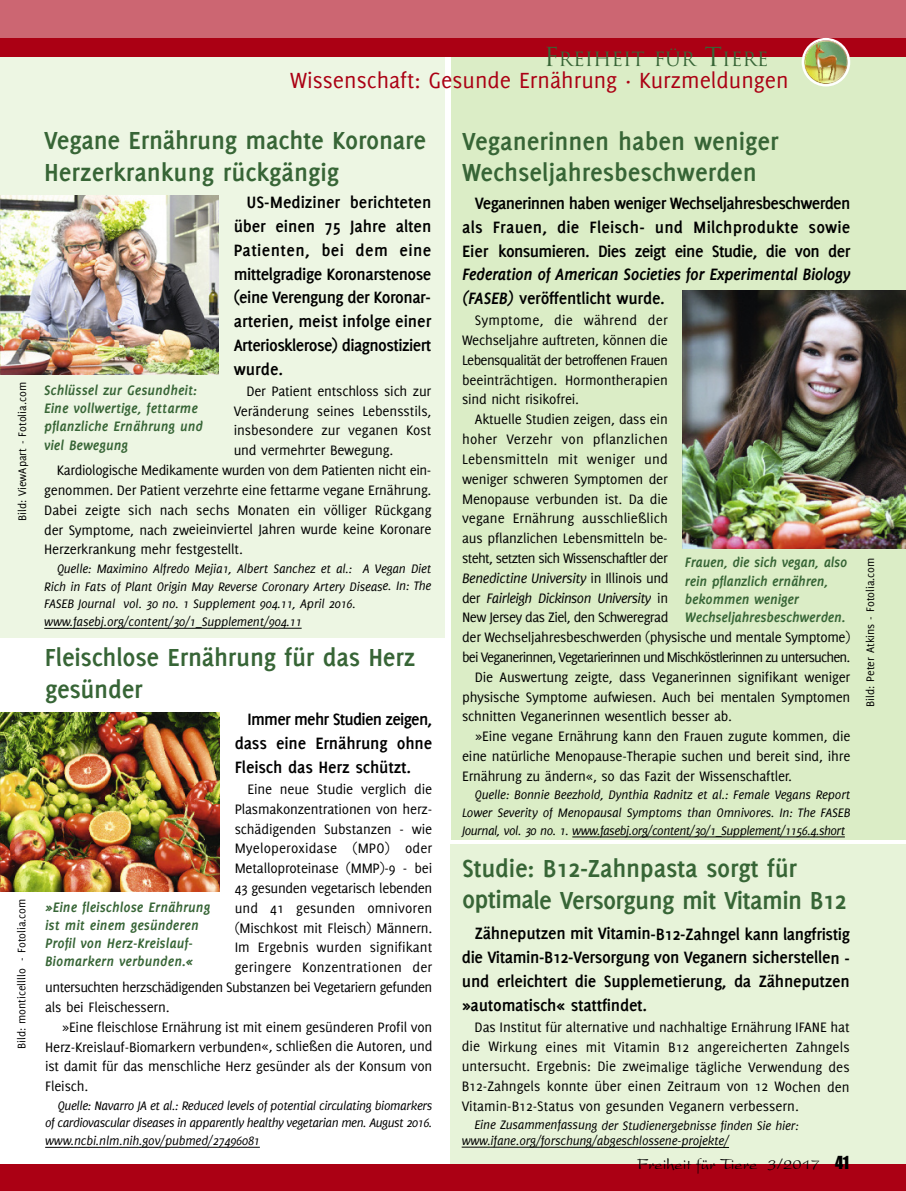
<style>
.page{position:relative;width:906px;height:1191px;background:#fff}
.page>*{position:absolute;margin:0;border:0;box-sizing:border-box;transform-origin:0 0}
.t1{font:700 27px/31.5px "Delicious";letter-spacing:-.01em;color:#376536}
.t2{font:24px "Delicious";color:#ab0014}
.t3{font:19.2px "Trajan";color:#376536}
.t4{font:700 18px/23.7px "Delicious";letter-spacing:-.015em;color:#000;text-align:justify}
.t5{font:italic 700 18px/23.7px "Delicious";letter-spacing:-.025em;color:#000}
.t6{font:16.5px "President Plain";color:#000}
.t7{font:15px/19.8px "Delicious";letter-spacing:-.015em;color:#000;text-align:justify}
.t8{font:italic 700 15px/18px "Delicious";color:#376536}
.t9{font:15px "Delicious";letter-spacing:.01em;color:#000}
.t10{font:15px "Delicious";letter-spacing:-.035em;color:#000}
.t11{font:italic 15px "Delicious";letter-spacing:-.035em;color:#000}
.t12{font:15px "Delicious";letter-spacing:-.055em;color:#000}
.t13{font:15px "Delicious";letter-spacing:-.045em;color:#000}
.t14{font:15px "Delicious";letter-spacing:.015em;color:#000}
.t15{font:italic 13.5px/17.9px "Delicious";letter-spacing:-.015em;color:#000}
.t16{font:12px "Delicious";color:#000}
.s1{font-size:25.5px}
.s2{font-style:normal}
.s3{font-family:"Impact"}
</style>
<div class="page">
<div style="left:0;top:24px;width:445px;height:613px;background:#edf6e3"></div>
<hr style="left:44px;top:628px;width:258px;height:1px;background:#000">
<img style="left:0;top:195px;width:219px;height:179px">
<hr style="left:45px;top:1147px;width:215px;height:1px;background:#000">
<img style="left:0;top:712px;width:220px;height:179px">
<div style="left:450px;top:844px;width:456px;height:327px;background:#e7f3d9"></div>
<div style="left:452px;top:24px;width:454px;height:815px;background:#dbedc6"></div>
<hr style="left:572px;top:836px;width:273px;height:1px;background:#000">
<hr style="left:462px;top:1146px;width:267px;height:1px;background:#000">
<div style="left:0;top:1164px;width:906px;height:27px;background:#ab0014"></div>
<div style="left:0;top:0;width:906px;height:41px;background:#cc6672"></div>
<div style="left:0;top:38px;width:906px;height:19px;background:#ab0014"></div>
<img style="left:801px;top:38px;width:49px;height:48px">
<img style="left:683px;top:291px;width:223px;height:258px">
<p class="t16" style="left:18px;top:521px;width:140px;rotate:-90deg">Bild: ViewApart - Fotolia.com</p>
<p class="t16" style="left:17px;top:1049px;width:152px;rotate:-90deg">Bild: monticellllo - Fotolia.com</p>
<p class="t3" style="left:544px;top:48px;width:226px"><span class="s1">F</span>REIHEIT FÜR <span class="s1">T</span>IERE</p>
<h2 class="t2" style="left:290px;top:71px;width:500px">Wissenschaft: Gesunde Ernährung · Kurzmeldungen</h2>
<h1 class="t1" style="left:44px;top:126px;width:384px">Vegane Ernährung machte Koronare<br>Herzerkrankung rückgängig</h1>
<p class="t4" style="left:234px;top:192px;width:199px;text-indent:13px">US-Mediziner berichteten über einen 75 Jahre alten Patienten, bei dem eine mittelgradige Koronarstenose (eine Verengung der Koronar&shy;arterien, meist infolge einer Arteriosklerose) diagnostiziert wurde.</p>
<p class="t7" style="left:246px;top:382px;width:186px">Der Patient entschloss sich zur</p>
<p class="t7" style="left:234px;top:402px;width:199px">Veränderung seines Lebensstils,</p>
<p class="t7" style="left:234px;top:421px;width:199px">insbesondere zur veganen Kost</p>
<p class="t7" style="left:234px;top:441px;width:161px">und vermehrter Bewegung.</p>
<p class="t7" style="left:57px;top:461px;width:376px">Kardiologische Medikamente wurden von dem Patienten nicht ein-</p>
<p class="t7" style="left:44px;top:481px;width:389px">genommen. Der Patient verzehrte eine fettarme vegane Ernährung.</p>
<p class="t7" style="left:44px;top:501px;width:389px">Dabei zeigte sich nach sechs Monaten ein völliger Rückgang</p>
<p class="t7" style="left:44px;top:520px;width:389px">der Symptome, nach zweieinviertel Jahren wurde keine Koronare</p>
<p class="t7" style="left:44px;top:540px;width:200px">Herzerkrankung mehr festgestellt.</p>
<p class="t15" style="left:44px;top:559px;width:389px;text-indent:13px">Quelle: Maximino Alfredo Mejia1, Albert Sanchez et al.: A Vegan Diet Rich in Fats of Plant Origin May Reverse Coronary Artery Disease. In: The FASEB Journal vol. 30 no. 1 Supplement 904.11, April 2016. www.fasebj.org/content/30/1_Supplement/904.11</p>
<p class="t8" style="left:44px;top:382px;width:160px">Schlüssel zur Gesundheit:<br>Eine vollwertige, fettarme pflanzliche Ernährung und viel Bewegung</p>
<h1 class="t1" style="left:45px;top:643px;width:372px">Fleischlose Ernährung für das Herz gesünder</h1>
<p class="t4" style="left:235px;top:709px;width:199px;text-indent:13px">Immer mehr Studien zeigen, dass eine Ernährung ohne Fleisch das Herz schützt.</p>
<p class="t7" style="left:247px;top:780px;width:186px">Eine neue Studie verglich die</p>
<p class="t7" style="left:235px;top:800px;width:199px">Plasmakonzentrationen von herz-</p>
<p class="t7" style="left:235px;top:820px;width:199px">schädigenden Substanzen - wie</p>
<p class="t9" style="left:235px;top:843px;width:199px">Myeloperoxidase (MPO) oder</p>
<p class="t7" style="left:235px;top:859px;width:199px">Metalloproteinase (MMP)-9 - bei</p>
<p class="t7" style="left:235px;top:879px;width:199px">43 gesunden vegetarisch lebenden</p>
<p class="t9" style="left:235px;top:902px;width:199px">und 41 gesunden omnivoren</p>
<p class="t7" style="left:235px;top:919px;width:199px">(Mischkost mit Fleisch) Männern.</p>
<p class="t7" style="left:235px;top:938px;width:199px">Im Ergebnis wurden signifikant</p>
<p class="t9" style="left:235px;top:961px;width:199px">geringere Konzentrationen der</p>
<p class="t10" style="left:45px;top:981px;width:389px">untersuchten herzschädigenden Substanzen bei Vegetariern gefunden</p>
<p class="t7" style="left:45px;top:998px;width:126px">als bei Fleischessern.</p>
<p class="t7" style="left:62px;top:1018px;width:372px">»Eine fleischlose Ernährung ist mit einem gesünderen Profil von</p>
<p class="t7" style="left:45px;top:1037px;width:389px">Herz-Kreislauf-Biomarkern verbunden«, schließen die Autoren, und</p>
<p class="t7" style="left:45px;top:1057px;width:389px">ist damit für das menschliche Herz gesünder als der Konsum von</p>
<p class="t7" style="left:45px;top:1077px;width:45px">Fleisch.</p>
<p class="t15" style="left:45px;top:1096px;width:389px;text-align:justify;text-indent:13px">Quelle: Navarro JA et al.: Reduced levels of potential circulating biomarkers of cardiovascular diseases in apparently healthy vegetarian men. August 2016. www.ncbi.nlm.nih.gov/pubmed/27496081</p>
<p class="t8" style="left:45px;top:899px;width:167px">»Eine fleischlose Ernährung ist mit einem gesünderen<br>Profil von Herz-Kreislauf-<br>Biomarkern verbunden.«</p>
<h1 class="t1" style="left:462px;top:127px;width:318px">Veganerinnen haben weniger<br>Wechseljahresbeschwerden</h1>
<p class="t4" style="left:462px;top:193px;width:390px;text-indent:13px">Veganerinnen haben weniger Wechseljahresbeschwerden als Frauen, die Fleisch- und Milchprodukte sowie Eier konsumieren. Dies zeigt eine Studie, die von der</p>
<p class="t5" style="left:462px;top:264px;width:390px">Federation of American Societies for Experimental Biology (FASEB) <span class="s2">veröffentlicht wurde.</span></p>
<p class="t7" style="left:462px;top:311px;width:207px;text-indent:13px">Symptome, die während der Wechseljahre auftreten, können die Lebensqualität der betroffenen Frauen beeinträchtigen. Hormontherapien sind nicht risikofrei.</p>
<p class="t7" style="left:475px;top:410px;width:194px">Aktuelle Studien zeigen, dass ein</p>
<p class="t9" style="left:462px;top:434px;width:207px">hoher Verzehr von pflanzlichen</p>
<p class="t14" style="left:462px;top:453px;width:207px">Lebensmitteln mit weniger und</p>
<p class="t7" style="left:462px;top:470px;width:207px">weniger schweren Symptomen der</p>
<p class="t7" style="left:462px;top:490px;width:207px">Menopause verbunden ist. Da die</p>
<p class="t7" style="left:462px;top:509px;width:207px">vegane Ernährung ausschließlich</p>
<p class="t7" style="left:462px;top:529px;width:207px">aus pflanzlichen Lebensmitteln be-</p>
<p class="t13" style="left:462px;top:552px;width:207px">steht, setzten sich Wissenschaftler der</p>
<p class="t11" style="left:462px;top:569px;width:208px">Benedictine University <span class="s2">in Illinois und</span></p>
<p class="t11" style="left:462px;top:588px;width:208px"><span class="s2">der</span> Fairleigh Dickinson University <span class="s2">in</span></p>
<p class="t10" style="left:462px;top:612px;width:208px">New Jersey das Ziel, den Schweregrad</p>
<p class="t7" style="left:462px;top:628px;width:390px">der Wechseljahresbeschwerden (physische und mentale Symptome)</p>
<p class="t12" style="left:462px;top:651px;width:390px">bei Veganerinnen, Vegetarierinnen und Mischköstlerinnen zu untersuchen.</p>
<p class="t7" style="left:475px;top:668px;width:377px">Die Auswertung zeigte, dass Veganerinnen signifikant weniger</p>
<p class="t7" style="left:462px;top:688px;width:390px">physische Symptome aufwiesen. Auch bei mentalen Symptomen</p>
<p class="t7" style="left:462px;top:707px;width:271px">schnitten Veganerinnen wesentlich besser ab.</p>
<p class="t7" style="left:475px;top:727px;width:377px">»Eine vegane Ernährung kann den Frauen zugute kommen, die</p>
<p class="t7" style="left:462px;top:747px;width:390px">eine natürliche Menopause-Therapie suchen und bereit sind, ihre</p>
<p class="t7" style="left:462px;top:767px;width:331px">Ernährung zu ändern«, so das Fazit der Wissenschaftler.</p>
<p class="t15" style="left:462px;top:785px;width:390px;text-align:justify;text-indent:13px">Quelle: Bonnie Beezhold, Dynthia Radnitz et al.: Female Vegans Report Lower Severity of Menopausal Symptoms than Omnivores. In: The FASEB Journal, vol. 30 no. 1. www.fasebj.org/content/30/1_Supplement/1156.4.short</p>
<h1 class="t1" style="left:462px;top:854px;width:386px">Studie: B12-Zahnpasta sorgt für optimale Versorgung mit Vitamin B12</h1>
<p class="t4" style="left:462px;top:923px;width:389px;text-indent:13px">Zähneputzen mit Vitamin-B12-Zahngel kann langfristig die Vitamin-B12-Versorgung von Veganern sicherstellen - und erleichtert die Supplemetierung, da Zähneputzen »automatisch« stattfindet.</p>
<p class="t7" style="left:462px;top:1018px;width:389px;text-indent:13px">Das Institut für alternative und nachhaltige Ernährung IFANE hat die Wirkung eines mit Vitamin B12 angereicherten Zahngels untersucht. Ergebnis: Die zweimalige tägliche Verwendung des B12-Zahngels konnte über einen Zeitraum von 12 Wochen den Vitamin-B12-Status von gesunden Veganern verbessern.</p>
<p class="t15" style="left:462px;top:1117px;width:339px;line-height:15.8px;text-indent:13px">Eine Zusammenfassung der Studienergebnisse finden Sie hier: www.ifane.org/forschung/abgeschlossene-projekte/</p>
<p class="t6" style="left:637px;top:1158px;width:214px">Freiheit für Tiere 3/2017 <span class="s3">41</span></p>
<p class="t8" style="left:685px;top:554px;width:164px">Frauen, die sich vegan, also rein pflanzlich ernähren, bekommen weniger<br>Wechseljahresbeschwerden.</p>
<p class="t16" style="left:866px;top:706px;width:151px;rotate:-90deg">Bild: Peter Atkins - Fotolia.com</p>
</div>
